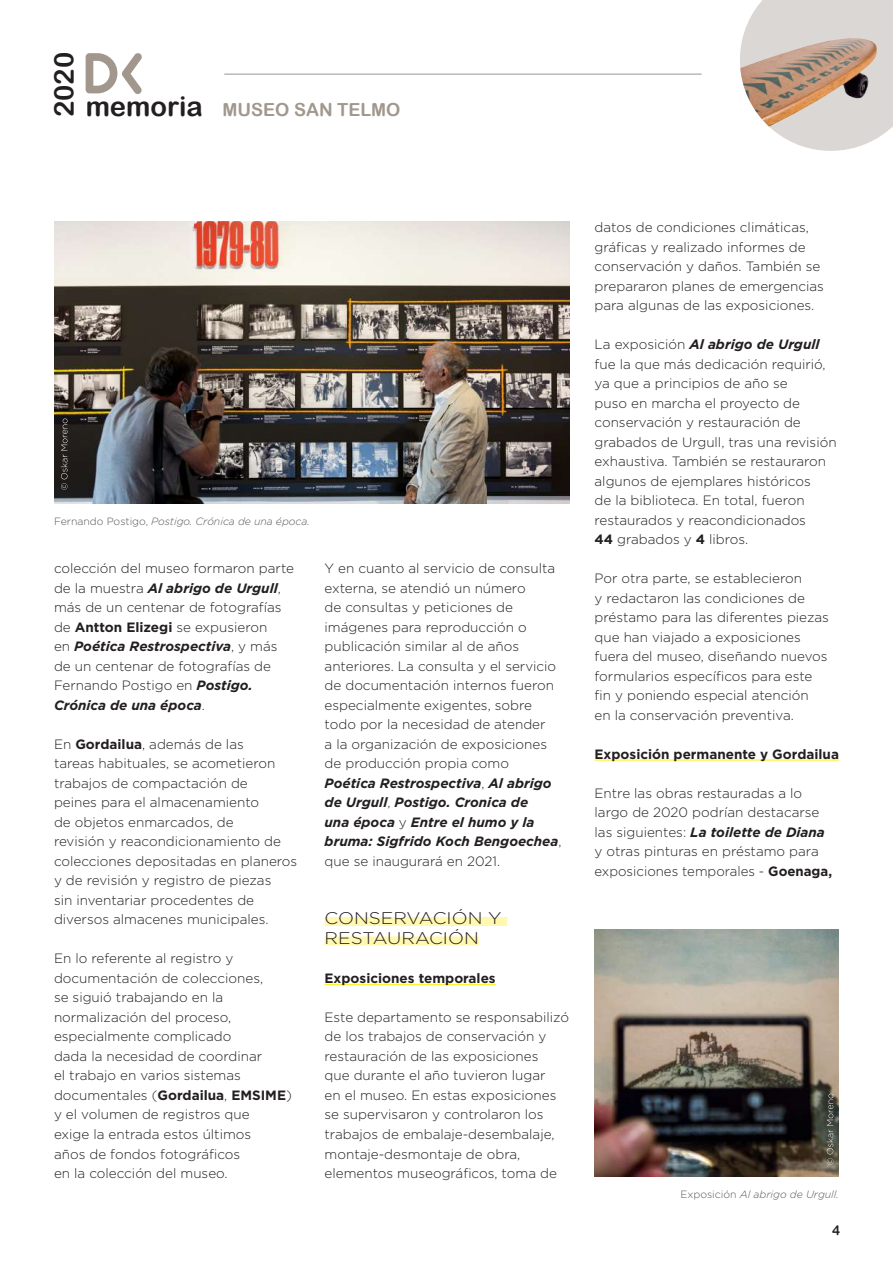
<style>
.page{position:relative;width:893px;height:1263px;background:#fff}
.page>*{position:absolute;margin:0;border:0;box-sizing:border-box;transform-origin:0 0}
.t1{font:27.45px "Arial Rounded MT Bold";color:#231f20}
.t2{font:18px "Arial Rounded MT Bold";color:#a1978d}
.t3{font:300 16.8px/19.5px "Gotham";color:#231f20;scale:1.11 1}
.t4{font:300 13.5px/19.5px "Gotham";color:#231f20}
.t5{font:700 13.5px "Gotham";color:#231f20}
.t6{font:13.5px "Arial Rounded MT Bold";color:#231f20}
.t7{font:italic 300 10.5px "Gotham";color:#57585a}
.s1{font-size:27.45px;color:#231f20}
.s2{font-style:normal}
.s3{font-weight:700;font-style:italic}
.s4{font-weight:700}
</style>
<div class="page">
<svg style="left:745px;top:0;width:148px;height:151px"></svg>
<img style="left:740px;top:29px;width:146px;height:99px">
<svg style="left:86px;top:53px;width:56px;height:41px"></svg>
<hr style="left:224px;top:74px;width:478px;height:1px;background:#939598">
<hr style="left:595px;top:760px;width:244px;height:1px;background:#fff101">
<div style="left:325px;top:917px;width:182px;height:9px;background:#fff8ae"></div>
<div style="left:325px;top:936px;width:154px;height:9px;background:#fff8ae"></div>
<hr style="left:325px;top:984px;width:171px;height:1px;background:#fff101">
<img style="left:54px;top:221px;width:515px;height:283px">
<img style="left:595px;top:930px;width:244px;height:246px">
<svg style="left:61px;top:419px;width:7px;height:71px"></svg>
<svg style="left:827px;top:1094px;width:6px;height:71px"></svg>
<h1 class="t1" style="left:48px;top:117px;width:67px;rotate:-90deg">2020</h1>
<h2 class="t2" style="left:86px;top:99px;width:316px"><span class="s1">memoria</span> MUSEO SAN TELMO</h2>
<p class="t7" style="left:54px;top:514px;width:257px"><span class="s2">Fernando Postigo,</span> Postigo. Crónica de una época.</p>
<p class="t4" style="left:54px;top:558px;width:242px">colección del museo formaron parte de la muestra <span class="s3">Al abrigo de Urgull</span>, más de un centenar de fotografías de <span class="s4">Antton Elizegi</span> se expusieron<br>en <span class="s3">Poética Restrospectiva</span>, y más de un centenar de fotografías de<br>Fernando Postigo en <span class="s3">Postigo.<br>Crónica de una época</span>.</p>
<p class="t4" style="left:54px;top:734px;width:245px">En <span class="s4">Gordailua</span>, además de las<br>tareas habituales, se acometieron trabajos de compactación de<br>peines para el almacenamiento<br>de objetos enmarcados, de<br>revisión y reacondicionamiento de colecciones depositadas en planeros y de revisión y registro de piezas<br>sin inventariar procedentes de diversos almacenes municipales.</p>
<p class="t4" style="left:54px;top:948px;width:239px">En lo referente al registro y documentación de colecciones,<br>se siguió trabajando en la normalización del proceso, especialmente complicado<br>dada la necesidad de coordinar<br>el trabajo en varios sistemas documentales (<span class="s4">Gordailua</span>, <span class="s4">EMSIME</span>) y el volumen de registros que<br>exige la entrada estos últimos<br>años de fondos fotográficos<br>en la colección del museo.</p>
<p class="t4" style="left:325px;top:558px;width:238px">Y en cuanto al servicio de consulta externa, se atendió un número<br>de consultas y peticiones de imágenes para reproducción o publicación similar al de años anteriores. La consulta y el servicio de documentación internos fueron especialmente exigentes, sobre todo por la necesidad de atender<br>a la organización de exposiciones de producción propia como<br><span class="s3">Poética Restrospectiva</span>, <span class="s3">Al abrigo de Urgull</span>, <span class="s3">Postigo. Cronica de<br>una época</span> y <span class="s3">Entre el humo y la bruma: Sigfrido Koch Bengoechea</span>, que se inaugurará en 2021.</p>
<p class="t3" style="left:325px;top:908px;width:161px">CONSERVACIÓN Y<br>RESTAURACIÓN</p>
<p class="t5" style="left:325px;top:969px;width:173px">Exposiciones temporales</p>
<p class="t4" style="left:325px;top:1007px;width:246px">Este departamento se responsabilizó de los trabajos de conservación y restauración de las exposiciones<br>que durante el año tuvieron lugar<br>en el museo. En estas exposiciones se supervisaron y controlaron los trabajos de embalaje-desembalaje, montaje-desmontaje de obra, elementos museográficos, toma de</p>
<p class="t4" style="left:595px;top:217px;width:231px">datos de condiciones climáticas, gráficas y realizado informes de conservación y daños. También se prepararon planes de emergencias para algunas de las exposiciones.</p>
<p class="t4" style="left:595px;top:334px;width:244px">La exposición <span class="s3">Al abrigo de Urgull </span>fue la que más dedicación requirió, ya que a principios de año se<br>puso en marcha el proyecto de conservación y restauración de grabados de Urgull, tras una revisión exhaustiva. También se restauraron algunos de ejemplares históricos<br>de la biblioteca. En total, fueron restaurados y reacondicionados<br><span class="s4">44</span> grabados y <span class="s4">4</span> libros.</p>
<p class="t4" style="left:595px;top:568px;width:236px">Por otra parte, se establecieron<br>y redactaron las condiciones de préstamo para las diferentes piezas que han viajado a exposiciones fuera del museo, diseñando nuevos formularios específicos para este fin y poniendo especial atención<br>en la conservación preventiva.</p>
<p class="t5" style="left:595px;top:745px;width:246px">Exposición permanente y Gordailua</p>
<p class="t4" style="left:595px;top:783px;width:239px">Entre las obras restauradas a lo largo de 2020 podrían destacarse las siguientes: <span class="s3">La toilette de Diana </span>y otras pinturas en préstamo para exposiciones temporales - <span class="s4">Goenaga,</span></p>
<p class="t7" style="left:680px;top:1187px;width:160px"><span class="s2">Exposición</span> Al abrigo de Urgull.</p>
<p class="t6" style="left:832px;top:1222px;width:10px">4</p>
</div>
